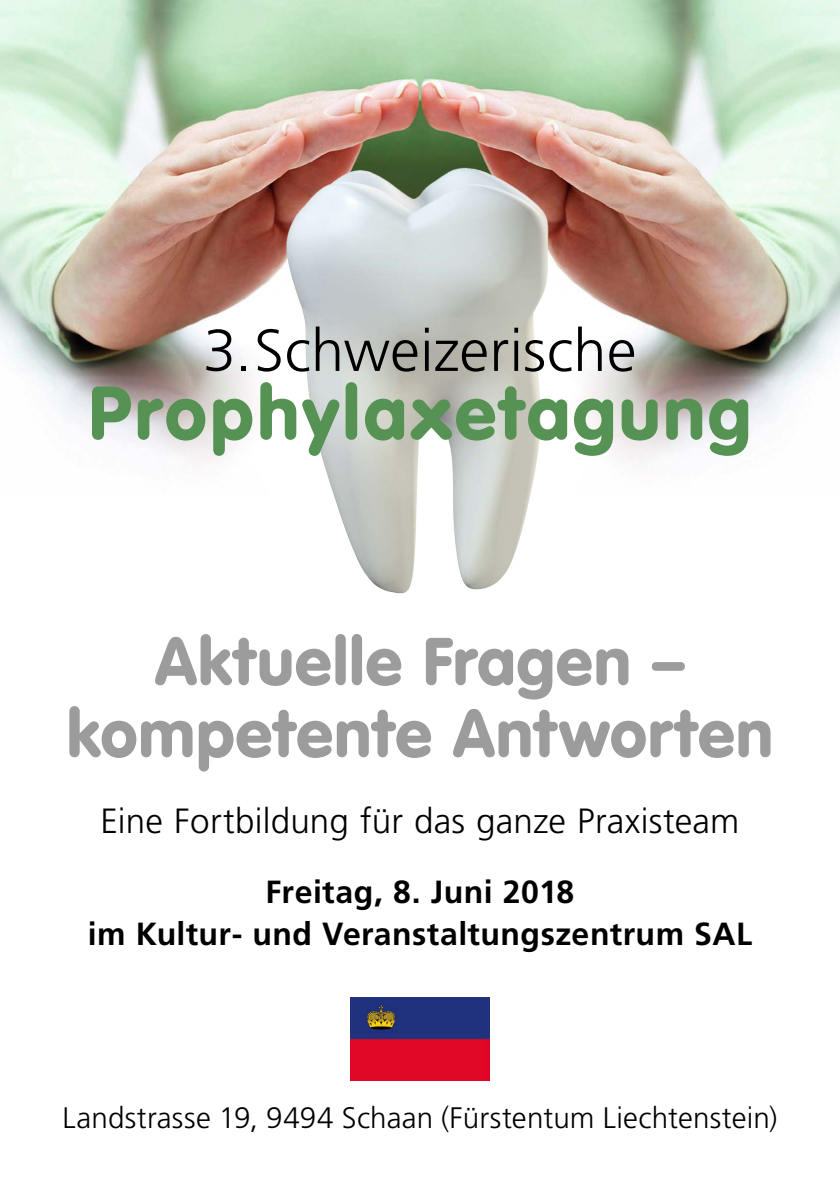
<style>
.page{position:relative;width:840px;height:1191px;background:#fff}
.page>*{position:absolute;margin:0;border:0;box-sizing:border-box;transform-origin:0 0}
.t1{font:900 66px/72px "VAG Rounded";letter-spacing:.02em;color:#9c9c9d;text-align:center}
.t2{font:300 59.2px "Frutiger";letter-spacing:.005em;color:#000}
.t3{font:300 35px "Frutiger";letter-spacing:.005em;color:#000}
.t4{font:700 32px/42px "Frutiger";letter-spacing:.015em;color:#000;text-align:center}
.t5{font:300 29.6px "Frutiger";letter-spacing:.005em;color:#000}
</style>
<div class="page">
<img style="left:0;top:0;width:839px;height:462px">
<img style="left:279px;top:161px;width:284px;height:432px">
<svg style="left:92px;top:386px;width:39px;height:54px"></svg>
<svg style="left:138px;top:399px;width:67px;height:41px;background:#8bac87"></svg>
<svg style="left:213px;top:399px;width:39px;height:57px"></svg>
<svg style="left:260px;top:382px;width:36px;height:58px"></svg>
<svg style="left:302px;top:399px;width:37px;height:57px"></svg>
<div style="left:345px;top:382px;width:12px;height:58px;background:#569253;border-radius:6px"></div>
<svg style="left:365px;top:399px;width:39px;height:41px;background:#78a474"></svg>
<svg style="left:410px;top:386px;width:157px;height:54px;background:#93b08e"></svg>
<svg style="left:573px;top:399px;width:39px;height:57px"></svg>
<svg style="left:621px;top:399px;width:36px;height:41px"></svg>
<svg style="left:666px;top:399px;width:35px;height:41px"></svg>
<svg style="left:708px;top:399px;width:39px;height:57px;background:#85ae84"></svg>
<img style="left:350px;top:997px;width:139px;height:83px">
<h2 class="t2" style="left:203px;top:317px;width:434px">3.Schweizerische</h2>
<h1 class="t1" style="left:67px;top:627px;width:707px">Aktuelle Fragen – kompetente Antworten</h1>
<p class="t3" style="left:101px;top:801px;width:640px">Eine Fortbildung für das ganze Praxisteam</p>
<p class="t4" style="left:88px;top:871px;width:665px">Freitag, 8. Juni 2018<br>im Kultur- und Veranstaltungszentrum SAL</p>
<p class="t5" style="left:62px;top:1101px;width:716px">Landstrasse 19, 9494 Schaan (Fürstentum Liechtenstein)</p>
</div>
